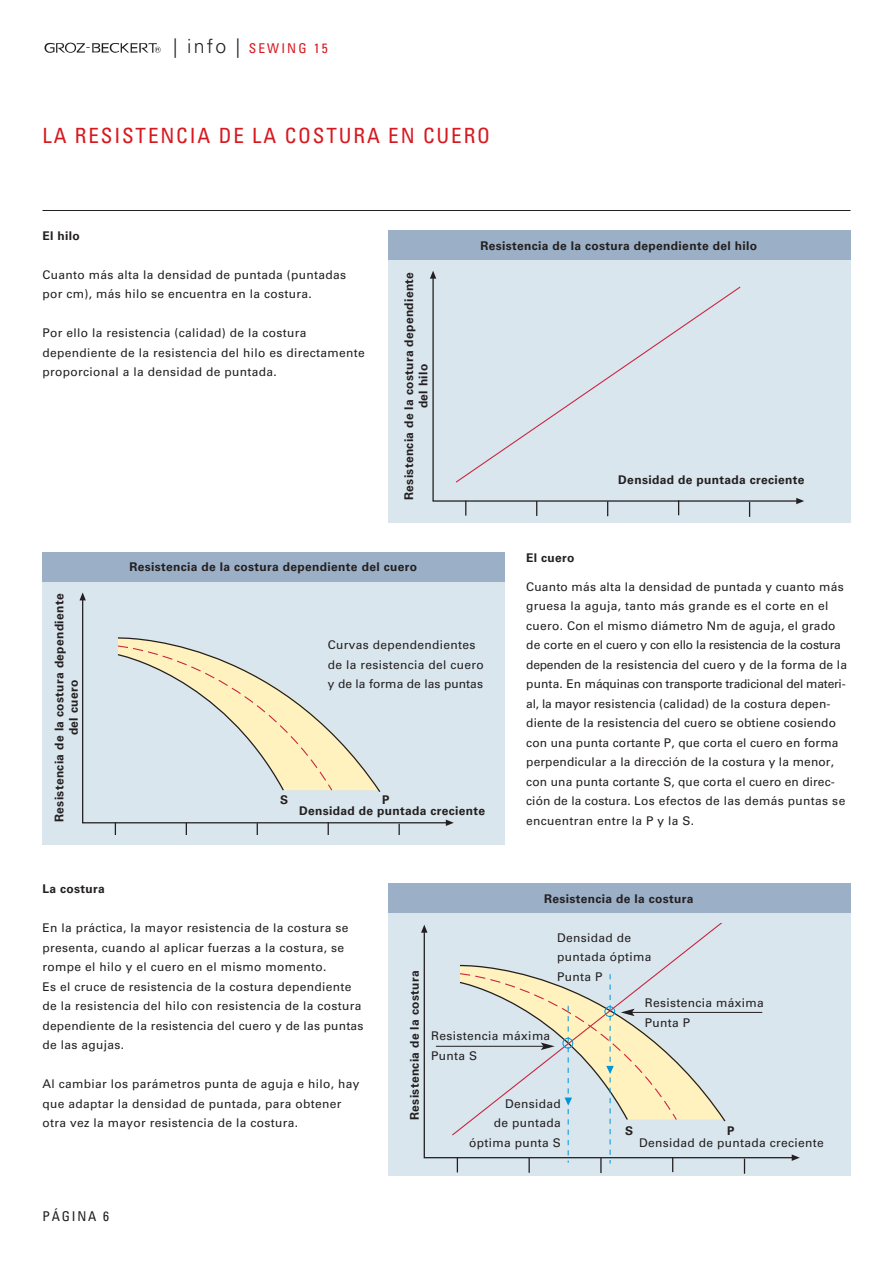
<style>
.page{position:relative;width:893px;height:1263px;background:#fff}
.page>*{position:absolute;margin:0;border:0;box-sizing:border-box;transform-origin:0 0}
.t1{font:condensed 21px "Univers LT Std";letter-spacing:.09em;color:#d71920}
.t2{font:condensed 13.5px "Univers LT Std";letter-spacing:.155em;color:#d71920}
.t3{font:condensed 13.5px "Univers LT Std";letter-spacing:.135em;color:#231f20}
.t4{font:12px/19.5px "Univers LT Std";letter-spacing:.03em;color:#231f20}
.t5{font:12px/19.5px "Univers LT Std";letter-spacing:.01em;color:#231f20}
.t6{font:700 12px/14.4px "Univers LT Std";letter-spacing:.03em;color:#231f20;text-align:center}
.s1{font-weight:300;font-stretch:normal;font-size:19.5px;color:#231f20}
</style>
<div class="page">
<div style="left:388px;top:883px;width:462px;height:293px;background:#d9e6ed"></div>
<div style="left:388px;top:883px;width:462px;height:29px;background:#9bafc6"></div>
<div style="left:388px;top:230px;width:462px;height:292px;background:#d9e6ed"></div>
<div style="left:388px;top:230px;width:462px;height:29px;background:#9bafc6"></div>
<div style="left:43px;top:552px;width:462px;height:292px;background:#d9e6ed"></div>
<div style="left:43px;top:552px;width:462px;height:30px;background:#9bafc6"></div>
<svg style="left:423px;top:931px;width:369px;height:228px"></svg>
<svg style="left:421px;top:925px;width:6px;height:8px"></svg>
<svg style="left:792px;top:1154px;width:8px;height:7px"></svg>
<svg style="left:744px;top:1159px;width:1px;height:15px"></svg>
<svg style="left:451px;top:923px;width:287px;height:213px"></svg>
<svg style="left:81px;top:600px;width:366px;height:224px"></svg>
<svg style="left:79px;top:592px;width:7px;height:8px"></svg>
<svg style="left:446px;top:820px;width:8px;height:6px"></svg>
<svg style="left:115px;top:822px;width:1px;height:12px"></svg>
<svg style="left:328px;top:822px;width:1px;height:12px"></svg>
<svg style="left:398px;top:824px;width:2px;height:10px"></svg>
<svg style="left:117px;top:632px;width:265px;height:161px"></svg>
<svg style="left:432px;top:278px;width:364px;height:224px"></svg>
<svg style="left:430px;top:271px;width:6px;height:8px"></svg>
<svg style="left:796px;top:498px;width:8px;height:6px"></svg>
<svg style="left:465px;top:501px;width:1px;height:15px"></svg>
<svg style="left:536px;top:501px;width:1px;height:15px"></svg>
<svg style="left:607px;top:501px;width:1px;height:15px"></svg>
<svg style="left:678px;top:500px;width:1px;height:15px"></svg>
<svg style="left:749px;top:502px;width:1px;height:15px"></svg>
<hr style="left:43px;top:210px;width:807px;height:1px;background:#231f20">
<hr style="left:632px;top:1012px;width:130px;height:1px;background:#231f20">
<hr style="left:436px;top:1046px;width:107px;height:1px;background:#231f20">
<svg style="left:457px;top:959px;width:270px;height:214px"></svg>
<img style="left:44px;top:42px;width:117px;height:11px">
<p class="t2" style="left:173px;top:41px;width:156px"><span class="s1">| info |</span> SEWING 15</p>
<h1 class="t1" style="left:43px;top:123px;width:449px">LA RESISTENCIA DE LA COSTURA EN CUERO</h1>
<p class="t6" style="left:43px;top:229px;width:39px">El hilo</p>
<p class="t4" style="left:43px;top:266px;width:305px">Cuanto más alta la densidad de puntada (puntadas por cm), más hilo se encuentra en la costura.</p>
<p class="t4" style="left:43px;top:324px;width:324px">Por ello la resistencia (calidad) de la costura dependiente de la resistencia del hilo es directamente proporcional a la densidad de puntada.</p>
<p class="t6" style="left:403px;top:500px;width:230px;rotate:-90deg">Resistencia de la costura dependiente del hilo</p>
<p class="t6" style="left:481px;top:239px;width:278px">Resistencia de la costura dependiente del hilo</p>
<p class="t6" style="left:618px;top:473px;width:188px">Densidad de puntada creciente</p>
<p class="t6" style="left:53px;top:822px;width:230px;rotate:-90deg">Resistencia de la costura dependiente del cuero</p>
<p class="t6" style="left:130px;top:561px;width:289px">Resistencia de la costura dependiente del cuero</p>
<p class="t4" style="left:328px;top:636px;width:158px">Curvas dependendientes de la resistencia del cuero y de la forma de las puntas</p>
<p class="t6" style="left:280px;top:793px;width:10px">S</p>
<p class="t6" style="left:382px;top:793px;width:9px">P</p>
<p class="t6" style="left:299px;top:805px;width:188px">Densidad de puntada creciente</p>
<p class="t6" style="left:526px;top:551px;width:50px">El cuero</p>
<p class="t5" style="left:526px;top:578px;width:322px">Cuanto más alta la densidad de puntada y cuanto más gruesa la aguja, tanto más grande es el corte en el cuero. Con el mismo diámetro Nm de aguja, el grado de corte en el cuero y con ello la resistencia de la costura de pen den de la resistencia del cuero y de la forma de la punta. En máquinas con transporte tradi cional del materi&shy;al, la mayor resistencia (calidad) de la costura depen&shy;diente de la resistencia del cuero se obtiene cosiendo con una punta cor tante P, que corta el cuero en forma perpen di cular a la dirección de la costura y la menor, con una punta cortante S, que corta el cuero en direc&shy;ción de la costura. Los efectos de las demás puntas se encuentran entre la P y la S.</p>
<p class="t6" style="left:43px;top:883px;width:64px">La costura</p>
<p class="t4" style="left:43px;top:919px;width:322px">En la práctica, la mayor resistencia de la costura se presenta, cuando al aplicar fuerzas a la costura, se rompe el hilo y el cuero en el mismo momento.<br>Es el cruce de resistencia de la costura dependiente de la resistencia del hilo con resistencia de la costura dependiente de la resistencia del cuero y de las puntas de las agujas.</p>
<p class="t4" style="left:43px;top:1075px;width:319px">Al cambiar los parámetros punta de aguja e hilo, hay que adaptar la densidad de puntada, para obtener otra vez la mayor resistencia de la costura.</p>
<p class="t3" style="left:43px;top:1208px;width:68px">PÁGINA 6</p>
<p class="t6" style="left:408px;top:1120px;width:151px;rotate:-90deg">Resistencia de la costura</p>
<p class="t6" style="left:544px;top:892px;width:151px">Resistencia de la costura</p>
<p class="t4" style="left:557px;top:929px;width:96px">Densidad de puntada óptima<br>Punta P</p>
<p class="t4" style="left:431px;top:1027px;width:121px">Resistencia máxima<br>Punta S</p>
<p class="t4" style="left:469px;top:1095px;width:93px;text-align:right">Densidad<br>de puntada óptima punta S</p>
<p class="t4" style="left:645px;top:994px;width:121px">Resistencia máxima<br>Punta P</p>
<p class="t6" style="left:625px;top:1124px;width:10px">S</p>
<p class="t6" style="left:727px;top:1124px;width:9px">P</p>
<p class="t4" style="left:639px;top:1134px;width:186px">Densidad de puntada creciente</p>
</div>
